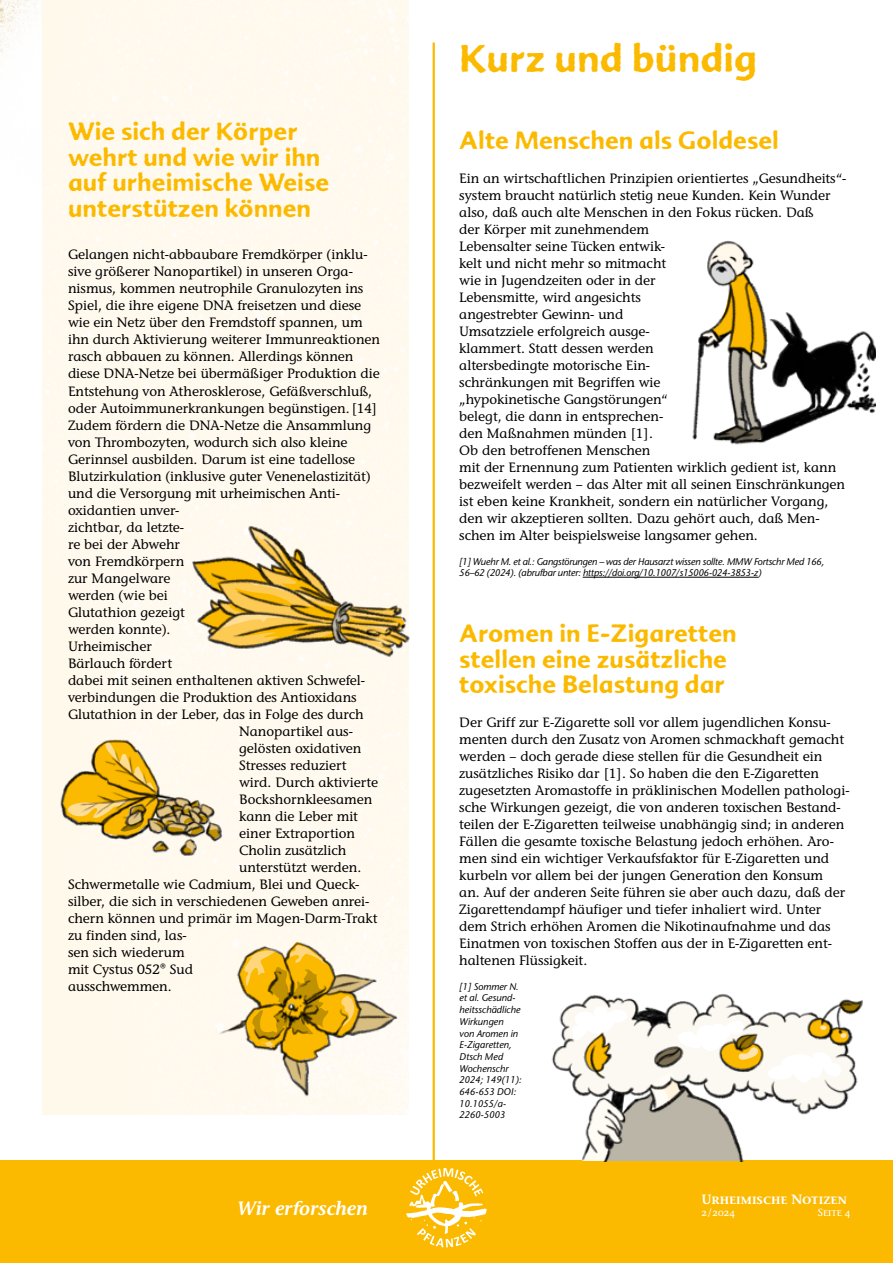
<style>
.page{position:relative;width:893px;height:1263px;background:#fff}
.page>*{position:absolute;margin:0;border:0;box-sizing:border-box;transform-origin:0 0}
.t1{font:37.5px "Advert Rough Three";color:#fbba00}
.t2{font:24px/25.5px "Advert Rough Three";color:#fbba00}
.t3{font:19.35px "Stone Informal ITC Pro Sem Bold Ital";color:#fff}
.t4{font:500 13.5px/17px "Stone Informal ITC Pro";color:#000}
.t5{font:600 13.5px "Stone Informal ITC Pro";color:#fff}
.t6{font:500 10.5px "Stone Informal ITC Pro";color:#fff}
.t7{font:italic 500 9.75px/11.7px "Stone Sans ITC";letter-spacing:-.02em;color:#000}
.t8{font:italic 500 9.75px/11.7px "Stone Sans ITC";color:#000}
</style>
<div class="page">
<img style="left:0;top:0;width:43px;height:337px">
<div style="left:0;top:1161px;width:893px;height:102px;background:#fbba00"></div>
<hr style="left:433px;top:43px;width:2px;height:1220px;background:#fbba00">
<svg style="left:406px;top:1168px;width:81px;height:79px"></svg>
<img style="left:692px;top:240px;width:184px;height:205px">
<img style="left:42px;top:729px;width:189px;height:126px">
<img style="left:195px;top:928px;width:214px;height:182px">
<img style="left:537px;top:994px;width:336px;height:167px">
<img style="left:185px;top:515px;width:225px;height:144px">
<hr style="left:583px;top:577px;width:175px;height:1px;background:#000">
<h2 class="t2" style="left:68px;top:119px;width:263px">Wie sich der Körper wehrt und wie wir ihn auf urheimische Weise unterstützen können</h2>
<p class="t4" style="left:68px;top:246px;width:301px">Gelangen nicht-abbaubare Fremdkörper (inklu-</p>
<p class="t4" style="left:68px;top:263px;width:286px">sive größerer Nanopartikel) in unseren Orga-</p>
<p class="t4" style="left:68px;top:280px;width:297px">nismus, kommen neutrophile Granulozyten ins</p>
<p class="t4" style="left:68px;top:297px;width:295px">Spiel, die ihre eigene DNA freisetzen und diese</p>
<p class="t4" style="left:68px;top:314px;width:296px">wie ein Netz über den Fremdstoff spannen, um</p>
<p class="t4" style="left:68px;top:331px;width:314px">ihn durch Aktivierung weiterer Immunreaktionen</p>
<p class="t4" style="left:68px;top:348px;width:287px">rasch abbauen zu können. Allerdings können</p>
<p class="t4" style="left:68px;top:365px;width:313px">diese DNA-Netze bei übermäßiger Produktion die</p>
<p class="t4" style="left:68px;top:382px;width:306px">Entstehung von Atherosklerose, Gefäßverschluß,</p>
<p class="t4" style="left:68px;top:399px;width:311px">oder Autoimmunerkrankungen begünstigen. [14]</p>
<p class="t4" style="left:68px;top:416px;width:305px">Zudem fördern die DNA-Netze die Ansammlung</p>
<p class="t4" style="left:68px;top:433px;width:281px">von Thrombozyten, wodurch sich also kleine</p>
<p class="t4" style="left:68px;top:450px;width:289px">Gerinnsel ausbilden. Darum ist eine tadellose</p>
<p class="t4" style="left:68px;top:467px;width:304px">Blutzirkulation (inklusive guter Venenelastizität)</p>
<p class="t4" style="left:68px;top:484px;width:274px">und die Versorgung mit urheimischen Anti-</p>
<p class="t4" style="left:68px;top:501px;width:113px">oxidantien unver-</p>
<p class="t4" style="left:68px;top:518px;width:118px">zichtbar, da letzte-</p>
<p class="t4" style="left:68px;top:535px;width:113px">re bei der Abwehr</p>
<p class="t4" style="left:68px;top:552px;width:118px">von Fremdkörpern</p>
<p class="t4" style="left:68px;top:569px;width:104px">zur Mangelware</p>
<p class="t4" style="left:68px;top:586px;width:101px">werden (wie bei</p>
<p class="t4" style="left:68px;top:603px;width:118px">Glutathion gezeigt</p>
<p class="t4" style="left:68px;top:620px;width:104px">werden konnte).</p>
<p class="t4" style="left:68px;top:637px;width:85px">Urheimischer</p>
<p class="t4" style="left:68px;top:654px;width:106px">Bärlauch fördert</p>
<p class="t4" style="left:68px;top:671px;width:299px">dabei mit seinen enthaltenen aktiven Schwefel-</p>
<p class="t4" style="left:68px;top:688px;width:290px">verbindungen die Produktion des Antioxidans</p>
<p class="t4" style="left:68px;top:706px;width:297px">Glutathion in der Leber, das in Folge des durch</p>
<p class="t4" style="left:239px;top:723px;width:115px">Nanopartikel aus-</p>
<p class="t4" style="left:239px;top:740px;width:124px">gelösten oxidativen</p>
<p class="t4" style="left:239px;top:757px;width:109px">Stresses reduziert</p>
<p class="t4" style="left:239px;top:774px;width:140px">wird. Durch aktivierte</p>
<p class="t4" style="left:239px;top:791px;width:135px">Bockshornkleesamen</p>
<p class="t4" style="left:239px;top:808px;width:120px">kann die Leber mit</p>
<p class="t4" style="left:239px;top:825px;width:117px">einer Extraportion</p>
<p class="t4" style="left:239px;top:842px;width:109px">Cholin zusätzlich</p>
<p class="t4" style="left:239px;top:859px;width:124px">unterstützt werden.</p>
<p class="t4" style="left:68px;top:876px;width:293px">Schwermetalle wie Cadmium, Blei und Queck-</p>
<p class="t4" style="left:68px;top:893px;width:303px">silber, die sich in verschiedenen Geweben anrei-</p>
<p class="t4" style="left:68px;top:910px;width:311px">chern können und primär im Magen-Darm-Trakt</p>
<p class="t4" style="left:68px;top:927px;width:120px">zu finden sind, las-</p>
<p class="t4" style="left:68px;top:944px;width:118px">sen sich wiederum</p>
<p class="t4" style="left:68px;top:961px;width:127px">mit Cystus 052® Sud</p>
<p class="t4" style="left:68px;top:978px;width:105px">ausschwemmen.</p>
<h1 class="t1" style="left:459px;top:36px;width:300px">Kurz und bündig</h1>
<h2 class="t2" style="left:459px;top:127px;width:321px">Alte Menschen als Goldesel</h2>
<p class="t4" style="left:459px;top:170px;width:388px">Ein an wirtschaftlichen Prinzipien orientiertes „Gesundheits“- system braucht natürlich stetig neue Kunden. Kein Wunder also, daß auch alte Menschen in den Fokus rücken. Daß<br>der Körper mit zunehmendem<br>Lebensalter seine Tücken entwic-<br>kelt und nicht mehr so mitmacht<br>wie in Jugendzeiten oder in der<br>Lebensmitte, wird angesichts<br>angestrebter Gewinn- und<br>Umsatzziele erfolgreich ausge-<br>klammert. Statt dessen werden<br>altersbedingte motorische Ein-<br>schränkungen mit Begriffen wie<br>„hypokinetische Gangstörungen“<br>belegt, die dann in entsprechen-<br>den Maßnahmen münden [1].<br>Ob den betroffenen Menschen<br>mit der Ernennung zum Patienten wirklich gedient ist, kann bezweifelt werden – das Alter mit all seinen Einschränkungen ist eben keine Krankheit, sondern ein natürlicher Vorgang, den wir akzeptieren sollten. Dazu gehört auch, daß Men&shy;schen im Alter beispielsweise langsamer gehen.</p>
<p class="t7" style="left:459px;top:555px;width:366px">[1] Wuehr M. et al.: Gangstörungen – was der Hausarzt wissen sollte. MMW Fortschr Med 166,<br>56–62 (2024). (abrufbar unter: https://doi.org/10.1007/s15006-024-3853-z)</p>
<h2 class="t2" style="left:459px;top:620px;width:279px">Aromen in E-Zigaretten stellen eine zusätzliche toxische Belastung dar</h2>
<p class="t4" style="left:459px;top:714px;width:392px">Der Griff zur E-Zigarette soll vor allem jugendlichen Konsu&shy;menten durch den Zusatz von Aromen schmackhaft gemacht werden – doch gerade diese stellen für die Gesundheit ein zusätzliches Risiko dar [1]. So haben die den E-Zigaretten zugesetzten Aromastoffe in präklinischen Modellen pathologi&shy;sche Wirkungen gezeigt, die von anderen toxischen Bestand&shy;teilen der E-Zigaretten teilweise unabhängig sind; in anderen Fällen die gesamte toxische Belastung jedoch erhöhen. Aro&shy;men sind ein wichtiger Verkaufsfaktor für E-Zigaretten und kurbeln vor allem bei der jungen Generation den Konsum<br>an. Auf der anderen Seite führen sie aber auch dazu, daß der Zigarettendampf häufiger und tiefer inhaliert wird. Unter dem Strich erhöhen Aromen die Nikotinaufnahme und das Einatmen von toxischen Stoffen aus der in E-Zigaretten ent&shy;haltenen Flüssigkeit.</p>
<p class="t8" style="left:459px;top:980px;width:64px">[1] Sommer N. et al. Gesund&shy;heitsschädliche<br>Wirkungen<br>von Aromen in<br>E-Zigaretten,<br>Dtsch Med<br>Wochenschr<br>2024; 149(11):<br>646-653 DOI:<br>10.1055/a-<br>2260-5003</p>
<p class="t5" style="left:702px;top:1191px;width:147px">Urheimische Notizen</p>
<h3 class="t3" style="left:237px;top:1196px;width:132px">Wir erforschen</h3>
<p class="t6" style="left:702px;top:1206px;width:35px">2/2024</p>
<p class="t6" style="left:818px;top:1206px;width:34px">Seite 4</p>
</div>
